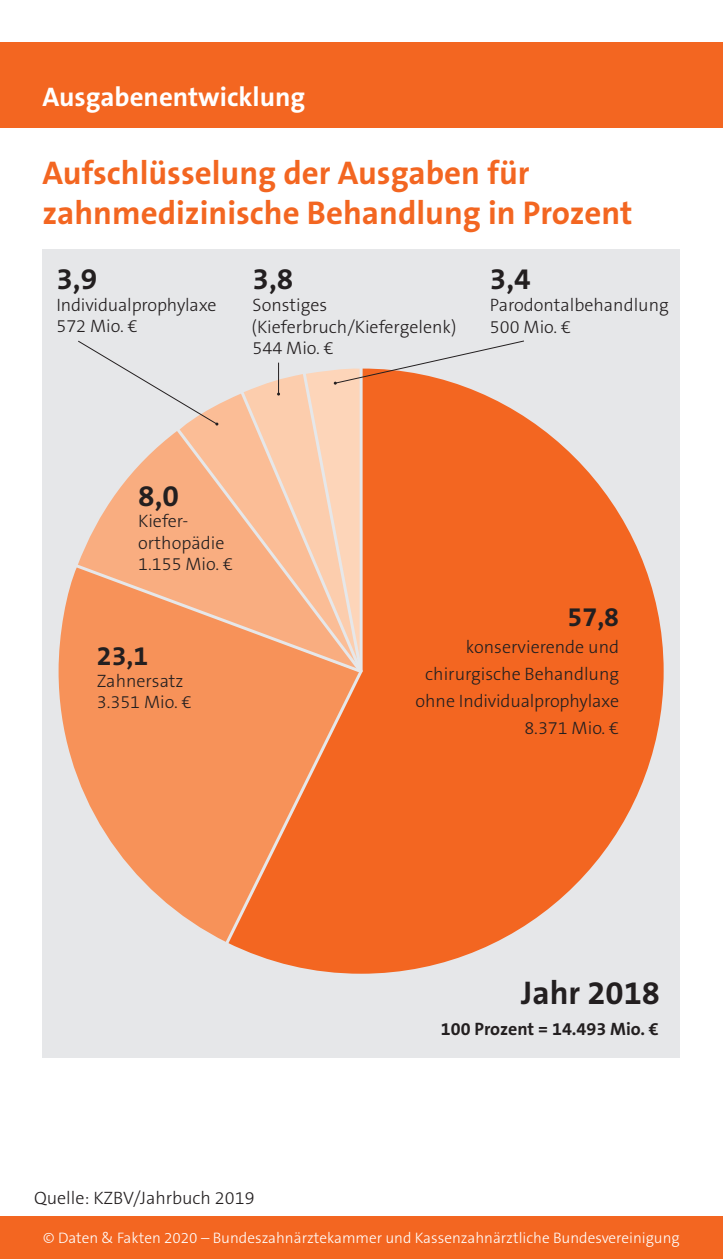
<style>
.page{position:relative;width:723px;height:1259px;background:#fff}
.page>*{position:absolute;margin:0;border:0;box-sizing:border-box;transform-origin:0 0}
.t1{font:700 33px/39.6px "The Sans B Plus W7";color:#f36621}
.t2{font:700 33px "The Sans B Plus W7";color:#231f20}
.t3{font:700 30px "The Sans B Plus W7";color:#231f20}
.t4{font:700 27px "The Sans B Plus W7";color:#fff}
.t5{font:700 27px "The Sans B Plus W7";color:#231f20}
.t6{font:300 18px/21.6px "The Sans B Plus W3";color:#231f20}
.t7{font:700 18px "The Sans B Plus W7";color:#231f20}
.t8{font:300 15.3px "The Sans B Plus W3";color:#fff}
</style>
<div class="page">
<div style="left:0;top:43px;width:723px;height:85px;background:#f36621"></div>
<div style="left:0;top:1216px;width:723px;height:43px;background:#f36621"></div>
<div style="left:43px;top:249px;width:637px;height:808px;background:#e6e7e9"></div>
<svg style="left:59px;top:608px;width:141px;height:320px;fill:#f79259"></svg>
<svg style="left:365px;top:417px;width:299px;height:556px;fill:#f36621"></svg>
<svg style="left:200px;top:674px;width:165px;height:300px;background:#f4844a"></svg>
<svg style="left:65px;top:340px;width:460px;height:334px"></svg>
<h3 class="t4" style="left:43px;top:80px;width:264px">Ausgabenentwicklung</h3>
<h1 class="t1" style="left:43px;top:153px;width:591px">Aufschlüsselung der Ausgaben für zahnmedizinische Behandlung in Prozent</h1>
<h2 class="t3" style="left:56px;top:260px;width:42px">3,9</h2>
<p class="t6" style="left:56px;top:294px;width:162px">Individualprophylaxe<br>572 Mio. €</p>
<h2 class="t3" style="left:253px;top:260px;width:42px">3,8</h2>
<p class="t6" style="left:252px;top:294px;width:206px">Sonstiges (Kieferbruch/Kiefergelenk)<br>544 Mio. €</p>
<h2 class="t3" style="left:490px;top:260px;width:42px">3,4</h2>
<p class="t6" style="left:490px;top:294px;width:180px">Parodontalbehandlung<br>500 Mio. €</p>
<h2 class="t3" style="left:138px;top:476px;width:42px">8,0</h2>
<p class="t6" style="left:138px;top:510px;width:96px">Kiefer&shy;orthopädie<br>1.155 Mio. €</p>
<h3 class="t5" style="left:97px;top:638px;width:53px">23,1</h3>
<p class="t6" style="left:97px;top:670px;width:96px">Zahnersatz<br>3.351 Mio. €</p>
<h3 class="t5" style="left:568px;top:599px;width:53px">57,8</h3>
<p class="t6" style="left:415px;top:633px;width:205px;line-height:27px;text-align:right">konservierende und chirurgische Behandlung ohne Individualprophylaxe<br>8.371 Mio. €</p>
<h1 class="t2" style="left:521px;top:971px;width:140px">Jahr 2018</h1>
<p class="t7" style="left:441px;top:1017px;width:219px">100 Prozent = 14.493 Mio. €</p>
<p class="t6" style="left:34px;top:1187px;width:222px">Quelle: KZBV/Jahrbuch 2019</p>
<p class="t8" style="left:43px;top:1228px;width:638px">© Daten &amp; Fakten 2020 – Bundeszahnärztekammer und Kassenzahnärztliche Bundesvereinigung</p>
</div>
